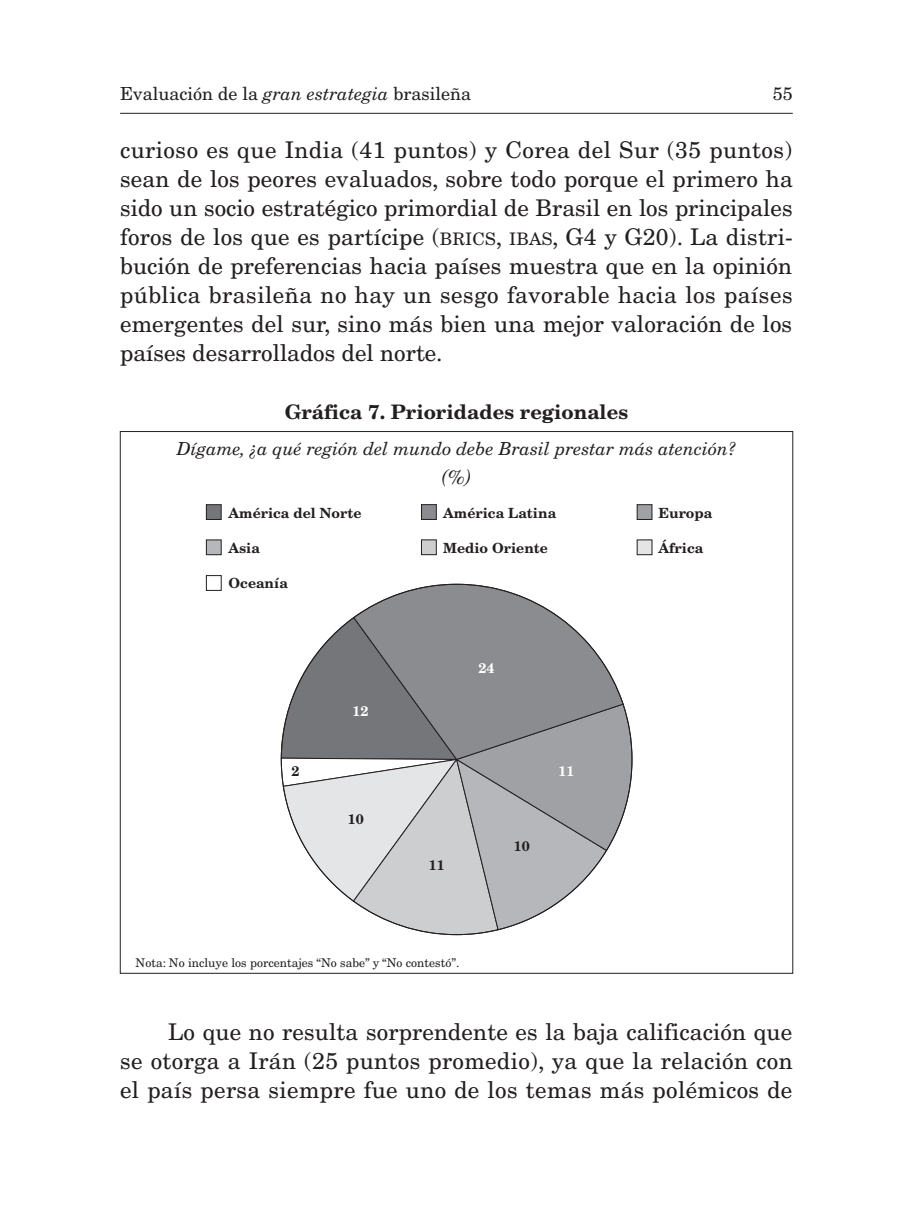
<style>
.page{position:relative;width:908px;height:1219px;background:#fff}
.page>*{position:absolute;margin:0;border:0;box-sizing:border-box;transform-origin:0 0}
.t1{font:23px/29px "New Century Schlbk LT Std";letter-spacing:.01em;color:#231f20;text-align:justify}
.t2{font:700 20px "New Century Schlbk LT Std";color:#231f20}
.t3{font:italic 20px "New Century Schlbk LT Std";color:#231f20}
.t4{font:italic 18px "New Century Schlbk LT Std";color:#231f20}
.t5{font:18px "New Century Schlbk LT Std";color:#231f20}
.t6{font:700 14px "New Century Schlbk LT Std";color:#231f20}
.t7{font:700 14px "New Century Schlbk LT Std";color:#fff}
.t8{font:12px "New Century Schlbk LT Std";color:#231f20}
.s1{font-style:italic}
.s2{font-size:17.2px}
</style>
<div class="page">
<hr style="left:120px;top:113px;width:672px;height:1px;background:#231f20">
<svg style="left:280px;top:618px;width:352px;height:317px"></svg>
<svg style="left:352px;top:584px;width:271px;height:176px;background:#96989a"></svg>
<div style="left:206px;top:505px;width:15px;height:14px;background:#757679"></div>
<div style="left:206px;top:504px;width:15px;height:16px;border:1px solid #231f20"></div>
<div style="left:206px;top:540px;width:15px;height:15px;background:#b6b7bb"></div>
<div style="left:206px;top:540px;width:15px;height:15px;border:1px solid #231f20"></div>
<div style="left:206px;top:575px;width:15px;height:16px;border:1px solid #231f20"></div>
<div style="left:421px;top:505px;width:15px;height:14px;background:#8a8c8f"></div>
<div style="left:421px;top:504px;width:15px;height:16px;border:1px solid #231f20"></div>
<div style="left:421px;top:540px;width:15px;height:15px;background:#cdced0"></div>
<div style="left:421px;top:539px;width:15px;height:16px;border:1px solid #231f20"></div>
<div style="left:637px;top:540px;width:14px;height:15px;background:#e4e5e7"></div>
<div style="left:636px;top:540px;width:16px;height:15px;border:1px solid #231f20"></div>
<div style="left:637px;top:505px;width:14px;height:14px;background:#a0a1a5"></div>
<div style="left:636px;top:504px;width:16px;height:16px;border:1px solid #231f20"></div>
<p class="t5" style="left:120px;top:83px;width:352px">Evaluación de la <span class="s1">gran estrategia</span> brasileña</p>
<p class="t5" style="left:772px;top:83px;width:22px">55</p>
<p class="t1" style="left:120px;top:135px;width:674px">curioso es que India (41 puntos) y Corea del Sur (35 puntos) sean de los peores evaluados, sobre todo porque el primero ha sido un socio estratégico primordial de Brasil en los principales foros de los que es partícipe (<span class="s2">brics</span>, <span class="s2">ibas</span>, G4 y G20). La distri&shy;bución de preferencias hacia países muestra que en la opinión pública brasileña no hay un sesgo favorable hacia los países emergentes del sur, sino más bien una mejor valoración de los países desarrollados del norte.</p>
<p class="t2" style="left:284px;top:399px;width:345px">Gráfica 7. Prioridades regionales</p>
<p class="t4" style="left:177px;top:437px;width:560px">Dígame, ¿a qué región del mundo debe Brasil prestar más atención?</p>
<p class="t3" style="left:441px;top:464px;width:31px">(%)</p>
<p class="t6" style="left:228px;top:504px;width:134px">América del Norte</p>
<p class="t6" style="left:443px;top:504px;width:114px">América Latina</p>
<p class="t6" style="left:658px;top:504px;width:55px">Europa</p>
<p class="t6" style="left:228px;top:539px;width:33px">Asia</p>
<p class="t6" style="left:443px;top:539px;width:106px">Medio Oriente</p>
<p class="t6" style="left:658px;top:539px;width:46px">África</p>
<p class="t6" style="left:228px;top:574px;width:61px">Oceanía</p>
<p class="t6" style="left:291px;top:762px;width:10px">2</p>
<p class="t7" style="left:352px;top:702px;width:18px">12</p>
<p class="t6" style="left:348px;top:810px;width:18px">10</p>
<p class="t7" style="left:478px;top:659px;width:18px">24</p>
<p class="t6" style="left:429px;top:856px;width:18px">11</p>
<p class="t6" style="left:513px;top:837px;width:18px">10</p>
<p class="t7" style="left:558px;top:762px;width:18px">11</p>
<p class="t8" style="left:135px;top:955px;width:325px">Nota: No incluye los porcentajes “No sabe” y “No contestó”.</p>
<p class="t1" style="left:120px;top:1017px;width:673px;text-indent:48px">Lo que no resulta sorprendente es la baja calificación que se otorga a Irán (25 puntos promedio), ya que la relación con el país persa siempre fue uno de los temas más polémicos de</p>
</div>
